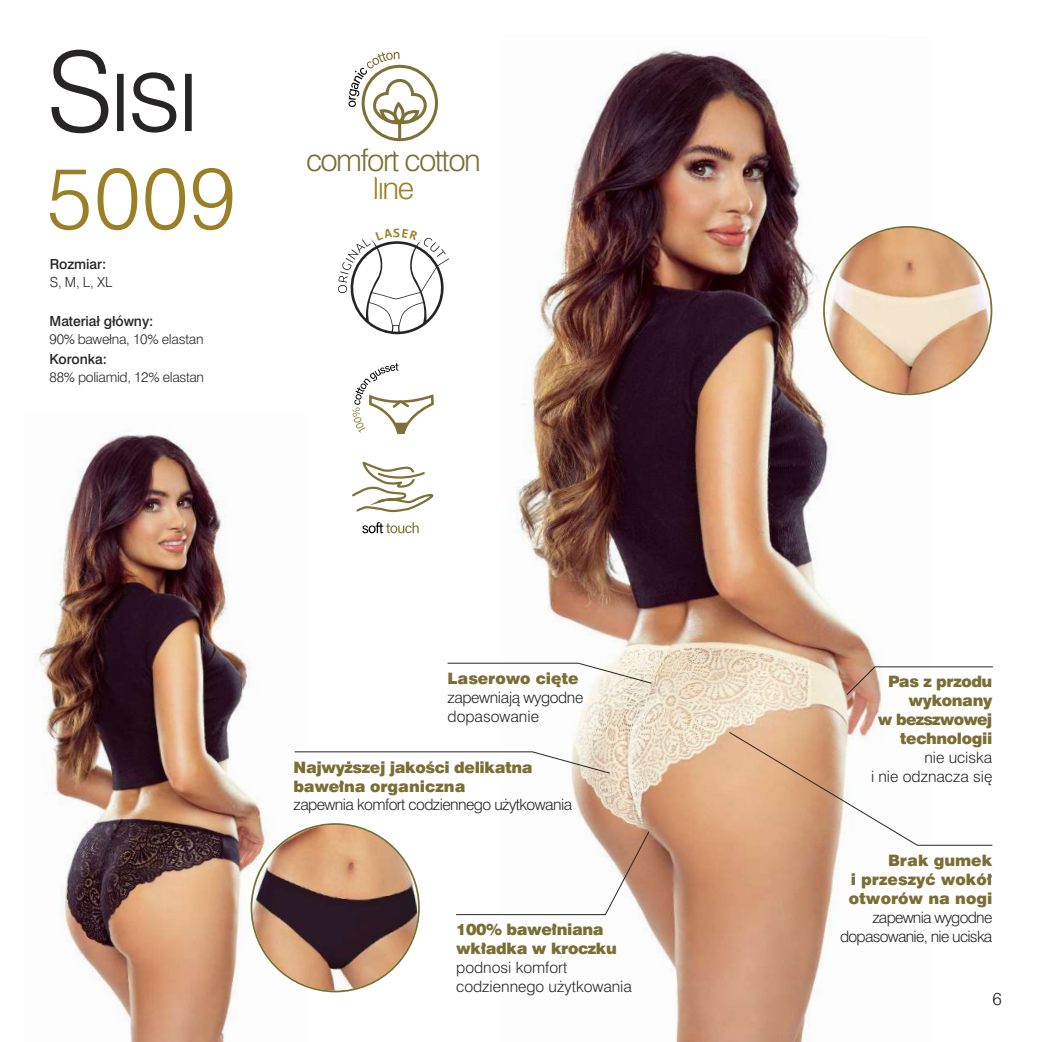
<style>
.page{position:relative;width:1042px;height:1042px;background:#fff}
.page>*{position:absolute;margin:0;border:0;box-sizing:border-box;transform-origin:0 0}
.t1{font:300 110.25px "Swiss 721 BT";color:#272526}
.t2{font:300 86.62px "Swiss 721 BT";color:#9b7f27}
.t3{font:300 30.97px "Swiss 721 BT";letter-spacing:-.05em;color:#796e34}
.t4{font:300 30.97px "Swiss 721 BT";color:#9b7f27}
.t5{font:17.5px "Swis 721 Lt EU";color:#272526}
.t6{font:15.75px/18.9px "Swis 721 Blk EU";letter-spacing:-.025em;color:#796e34}
.t7{font:15.75px/18.9px "Swis 721 Lt EU";letter-spacing:-.025em;color:#272526}
.t8{font:15.75px/18.9px "Swis 721 Lt EU";color:#272526}
.t9{font:15.75px/18.9px "Swis 721 Lt EU";letter-spacing:-.045em;color:#272526;text-align:right}
.t10{font:15.75px "Swis 721 Blk EU";letter-spacing:-.005em;color:#796e34}
.t11{font:300 14px "Swiss 721 BT";letter-spacing:-.02em;color:#272526}
.t12{font:500 14px "Swiss 721 BT";letter-spacing:-.005em;color:#272526}
</style>
<div class="page">
<img style="left:38px;top:434px;width:226px;height:607px">
<img style="left:503px;top:50px;width:410px;height:992px">
<svg style="left:823px;top:226px;width:169px;height:169px"></svg>
<svg style="left:251px;top:823px;width:169px;height:169px"></svg>
<svg style="left:728px;top:731px;width:265px;height:115px"></svg>
<svg style="left:294px;top:751px;width:317px;height:23px"></svg>
<svg style="left:456px;top:830px;width:194px;height:85px"></svg>
<svg style="left:447px;top:662px;width:205px;height:22px"></svg>
<svg style="left:846px;top:666px;width:147px;height:30px"></svg>
<svg style="left:348px;top:52px;width:80px;height:74px"></svg>
<hr style="left:398px;top:123px;width:3px;height:15px;background:#7d7135">
<div style="left:362px;top:65px;width:76px;height:76px;border:3px solid #7d7135;border-radius:50%"></div>
<svg style="left:352px;top:363px;width:82px;height:71px"></svg>
<svg style="left:352px;top:461px;width:82px;height:52px"></svg>
<svg style="left:362px;top:522px;width:57px;height:11px"></svg>
<svg style="left:338px;top:237px;width:111px;height:97px"></svg>
<h1 class="t1" style="left:47px;top:38px;width:155px">Sisi</h1>
<h2 class="t2" style="left:47px;top:155px;width:191px">5009</h2>
<p class="t12" style="left:50px;top:257px;width:58px">Rozmiar:</p>
<p class="t11" style="left:50px;top:275px;width:64px">S, M, L, XL</p>
<p class="t12" style="left:50px;top:314px;width:105px">Materiał główny:</p>
<p class="t12" style="left:50px;top:352px;width:59px">Koronka:</p>
<p class="t11" style="left:50px;top:370px;width:156px">88% poliamid, 12% elastan</p>
<p class="t11" style="left:50px;top:332px;width:155px">90% bawełna, 10% elastan</p>
<h3 class="t3" style="left:306px;top:145px;width:176px">comfort cotton</h3>
<h3 class="t4" style="left:373px;top:172px;width:43px">line</h3>
<p class="t10" style="left:447px;top:672px;width:133px">Laserowo cięte</p>
<p class="t7" style="left:447px;top:689px;width:137px">zapewniają wygodne dopasowanie</p>
<p class="t6" style="left:294px;top:759px;width:241px">Najwyższej jakości delikatna bawełna organiczna</p>
<p class="t7" style="left:294px;top:797px;width:280px">zapewnia komfort codziennego użytkowania</p>
<p class="t6" style="left:456px;top:922px;width:162px">100% bawełniana wkładka w kroczku</p>
<p class="t8" style="left:456px;top:959px;width:177px">podnosi komfort codziennego użytkowania</p>
<p class="t6" style="left:878px;top:674px;width:116px;text-align:right">Pas z przodu wykonany<br>w bezszwowej technologii</p>
<p class="t8" style="left:871px;top:749px;width:123px;text-align:right">nie uciska<br>i nie odznacza się</p>
<p class="t6" style="left:849px;top:852px;width:145px;text-align:justify;text-indent:39px">Brak gumek i przeszyć wokół otworów na nogi</p>
<p class="t9" style="left:840px;top:909px;width:154px">zapewnia wygodne dopasowanie, nie uciska</p>
<p class="t5" style="left:992px;top:992px;width:11px">6</p>
</div>
